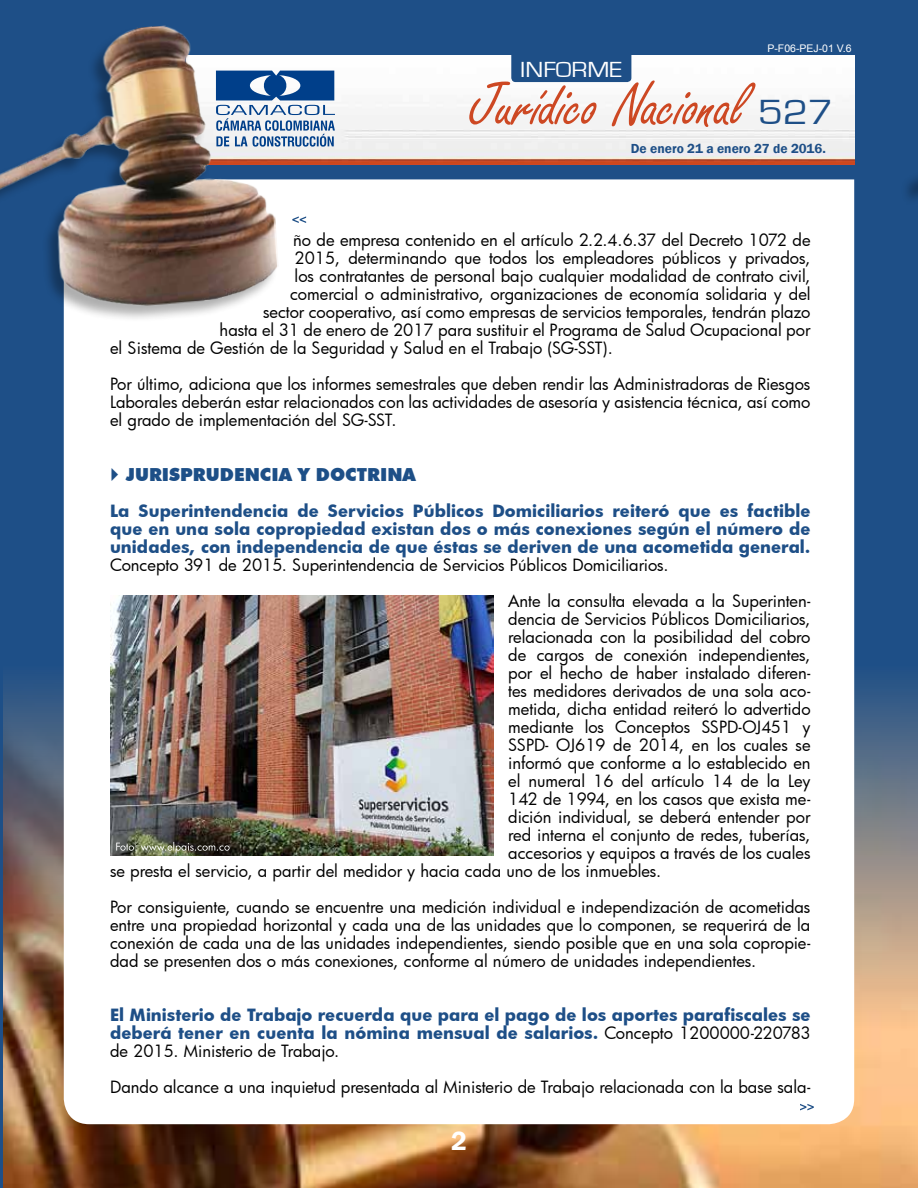
<style>
.page{position:relative;width:918px;height:1188px;background:#1e4f87}
.page>*{position:absolute;margin:0;border:0;box-sizing:border-box;transform-origin:0 0}
.t1{font:66px "Freestyle Scr D";letter-spacing:-.01em;color:#cd4823}
.t2{font:36px "Eurostile";color:#1e4f87;scale:1.14 1}
.t3{font:600 27px "Franklin Gothic";color:#fff}
.t4{font:22.5px "Eurostile";color:#fff;scale:1.14 1}
.t5{font:900 18px "Futura BT";color:#1d4f87}
.t6{font:16.5px/18px "Futura";color:#000;text-align:justify}
.t7{font:700 16.5px/18px "Futura";color:#1e4f87;text-align:justify}
.t8{font:600 13.5px "Franklin Gothic";color:#1e4f87}
.t9{font:10.5px "Arial";color:#fff}
.s1{font-weight:400;color:#000}
</style>
<div class="page">
<img style="left:4px;top:665px;width:914px;height:523px">
<div style="left:64px;top:179px;width:790px;height:945px;background:#fff"></div>
<img style="left:281px;top:55px;width:573px;height:109px">
<div style="left:511px;top:37px;width:120px;height:45px;background:#1e4f87;border-radius:4px"></div>
<div style="left:0;top:26px;width:278px;height:297px;background:#000;opacity:.32"></div>
<img style="left:0;top:25px;width:281px;height:291px">
<svg style="left:216px;top:71px;width:119px;height:76px;background:#7998be"></svg>
<svg style="left:292px;top:216px;width:14px;height:7px"></svg>
<svg style="left:800px;top:1104px;width:14px;height:6px"></svg>
<img style="left:111px;top:595px;width:382px;height:261px">
<svg style="left:116px;top:842px;width:114px;height:11px"></svg>
<svg style="left:112px;top:468px;width:6px;height:13px"></svg>
<h3 class="t4" style="left:520px;top:57px;width:91px">INFORME</h3>
<p class="t9" style="left:767px;top:42px;width:86px">P-F06-PEJ-01 V.6</p>
<h1 class="t1" style="left:470px;top:70px;width:278px">Jurídico Nacional</h1>
<h2 class="t2" style="left:758px;top:93px;width:68px">527</h2>
<p class="t8" style="left:631px;top:140px;width:197px">De enero 21 a enero 27 de 2016.</p>
<p class="t6" style="left:293px;top:230px;width:519px">ño de empresa contenido en el artículo 2.2.4.6.37 del Decreto 1072 de</p>
<p class="t6" style="left:295px;top:248px;width:517px">2015, determinando que todos los empleadores públicos y privados,</p>
<p class="t6" style="left:295px;top:266px;width:517px">los contratantes de personal bajo cualquier modalidad de contrato civil,</p>
<p class="t6" style="left:290px;top:284px;width:522px">comercial o administrativo, organizaciones de economía solidaria y del</p>
<p class="t6" style="left:263px;top:302px;width:549px">sector cooperativo, así como empresas de servicios temporales, tendrán plazo</p>
<p class="t6" style="left:220px;top:320px;width:592px">hasta el 31 de enero de 2017 para sustituir el Programa de Salud Ocupacional por</p>
<p class="t6" style="left:110px;top:338px;width:504px">el Sistema de Gestión de la Seguridad y Salud en el Trabajo (SG-SST).</p>
<p class="t6" style="left:110px;top:374px;width:702px">Por último, adiciona que los informes semestrales que deben rendir las Administradoras de Riesgos Laborales deberán estar relacionados con las actividades de asesoría y asistencia técnica, así como el grado de implementación del SG-SST.</p>
<p class="t5" style="left:126px;top:464px;width:291px">JURISPRUDENCIA Y DOCTRINA</p>
<p class="t7" style="left:110px;top:501px;width:702px">La Superintendencia de Servicios Públicos Domiciliarios reiteró que es factible que en una sola copropiedad existan dos o más conexiones según el número de unidades, con independencia de que éstas se deriven de una acometida general.</p>
<p class="t6" style="left:508px;top:547px;width:304px;line-height:36px;text-indent:-398px">Concepto 391 de 2015. Superintendencia de Servicios Públicos Domiciliarios.<br>Ante la consulta elevada a la Superinten-</p>
<p class="t6" style="left:508px;top:610px;width:304px">dencia de Servicios Públicos Domiciliarios,</p>
<p class="t6" style="left:508px;top:628px;width:304px">relacionada con la posibilidad del cobro</p>
<p class="t6" style="left:508px;top:646px;width:304px">de cargos de conexión independientes,</p>
<p class="t6" style="left:508px;top:664px;width:304px">por el hecho de haber instalado diferen-</p>
<p class="t6" style="left:508px;top:682px;width:304px">tes medidores derivados de una sola aco-</p>
<p class="t6" style="left:508px;top:700px;width:304px">metida, dicha entidad reiteró lo advertido</p>
<p class="t6" style="left:508px;top:718px;width:304px">mediante los Conceptos SSPD-OJ451 y</p>
<p class="t6" style="left:508px;top:736px;width:304px">SSPD- OJ619 de 2014, en los cuales se</p>
<p class="t6" style="left:508px;top:754px;width:304px">informó que conforme a lo establecido en</p>
<p class="t6" style="left:508px;top:772px;width:304px">el numeral 16 del artículo 14 de la Ley</p>
<p class="t6" style="left:508px;top:790px;width:304px">142 de 1994, en los casos que exista me-</p>
<p class="t6" style="left:508px;top:808px;width:304px">dición individual, se deberá entender por</p>
<p class="t6" style="left:508px;top:826px;width:304px">red interna el conjunto de redes, tuberías,</p>
<p class="t6" style="left:508px;top:844px;width:304px">accesorios y equipos a través de los cuales</p>
<p class="t6" style="left:110px;top:862px;width:553px">se presta el servicio, a partir del medidor y hacia cada uno de los inmuebles.</p>
<p class="t6" style="left:110px;top:898px;width:702px">Por consiguiente, cuando se encuentre una medición individual e independización de acometidas entre una propiedad horizontal y cada una de las unidades que lo componen, se requerirá de la conexión de cada una de las unidades independientes, siendo posible que en una sola copropie&shy;dad se presenten dos o más conexiones, conforme al número de unidades independientes.</p>
<p class="t7" style="left:110px;top:1005px;width:702px">El Ministerio de Trabajo recuerda que para el pago de los aportes parafiscales se deberá tener en cuenta la nómina mensual de salarios. <span class="s1">Concepto 1200000-220783 de 2015. Ministerio de Trabajo.</span></p>
<p class="t6" style="left:110px;top:1078px;width:702px">Dando alcance a una inquietud presentada al Ministerio de Trabajo relacionada con la base sala-</p>
<h3 class="t3" style="left:451px;top:1124px;width:17px">2</h3>
</div>
